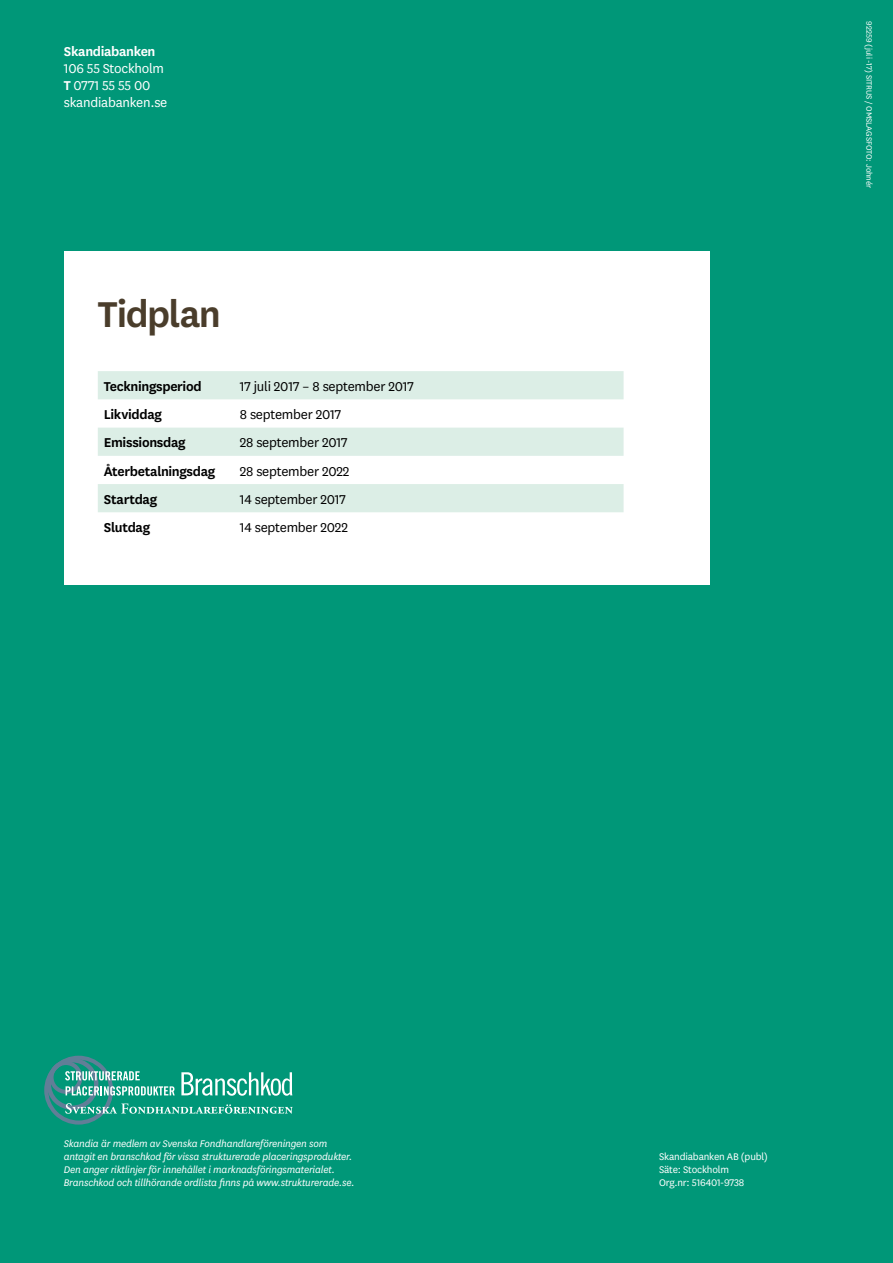
<style>
.page{position:relative;width:893px;height:1263px;background:#009778}
.page>*{position:absolute;margin:0;border:0;box-sizing:border-box;transform-origin:0 0}
.t1{font:600 42px "Skandia Sans";letter-spacing:-.03em;color:#4a3d2b}
.t2{font:15px "Skandia Sans";letter-spacing:-.015em;color:#000}
.t3{font:600 15px "Skandia Sans";letter-spacing:-.02em;color:#000}
.t4{font:15px/17px "Skandia Sans";letter-spacing:-.015em;color:#fff}
.t5{font:600 15px "Skandia Sans";letter-spacing:-.02em;color:#fff}
.t6{font:italic 11.25px/12.9px "Skandia Sans";letter-spacing:-.015em;color:#fff}
.t7{font:11.25px/12.9px "Skandia Sans";letter-spacing:-.015em;color:#fff}
.t8{font:9px "Skandia Sans";letter-spacing:-.005em;color:#fff}
.s1{font-weight:600}
</style>
<div class="page">
<svg style="left:44px;top:1056px;width:249px;height:68px"></svg>
<div style="left:65px;top:252px;width:645px;height:333px;background:#fff"></div>
<svg style="left:98px;top:371px;width:526px;height:141px;fill:#dceee6"></svg>
<h2 class="t5" style="left:64px;top:41px;width:93px">Skandiabanken</h2>
<h2 class="t4" style="left:64px;top:59px;width:105px">106 55 Stockholm<br><span class="s1">T</span> 0771 55 55 00 skandiabanken.se</h2>
<h1 class="t1" style="left:98px;top:285px;width:125px">Tidplan</h1>
<h2 class="t3" style="left:104px;top:376px;width:99px">Teckningsperiod</h2>
<h2 class="t2" style="left:240px;top:377px;width:175px">17 juli 2017 – 8 september 2017</h2>
<h2 class="t3" style="left:104px;top:404px;width:60px">Likviddag</h2>
<h2 class="t2" style="left:240px;top:405px;width:103px">8 september 2017</h2>
<h2 class="t3" style="left:104px;top:432px;width:83px">Emissionsdag</h2>
<h2 class="t2" style="left:240px;top:433px;width:109px">28 september 2017</h2>
<h2 class="t3" style="left:104px;top:461px;width:113px">Återbetalningsdag</h2>
<h2 class="t2" style="left:240px;top:461px;width:111px">28 september 2022</h2>
<h2 class="t3" style="left:104px;top:489px;width:55px">Startdag</h2>
<h2 class="t2" style="left:240px;top:490px;width:108px">14 september 2017</h2>
<h2 class="t3" style="left:104px;top:517px;width:48px">Slutdag</h2>
<h2 class="t2" style="left:240px;top:518px;width:110px">14 september 2022</h2>
<p class="t6" style="left:64px;top:1137px;width:292px">Skandia är medlem av Svenska Fondhandlareföreningen som antagit en branschkod för vissa strukturerade placeringsprodukter.<br>Den anger riktlinjer för innehållet i marknadsföringsmaterialet.<br>Branschkod och tillhörande ordlista finns på www.strukturerade.se.</p>
<p class="t8" style="left:875px;top:21px;width:168px;rotate:90deg">92259 (juli -17) SITRUS / OMSLAGSFOTO: Johnér</p>
<p class="t7" style="left:659px;top:1150px;width:110px">Skandiabanken AB (publ)<br>Säte: Stockholm<br>Org.nr: 516401-9738</p>
</div>
